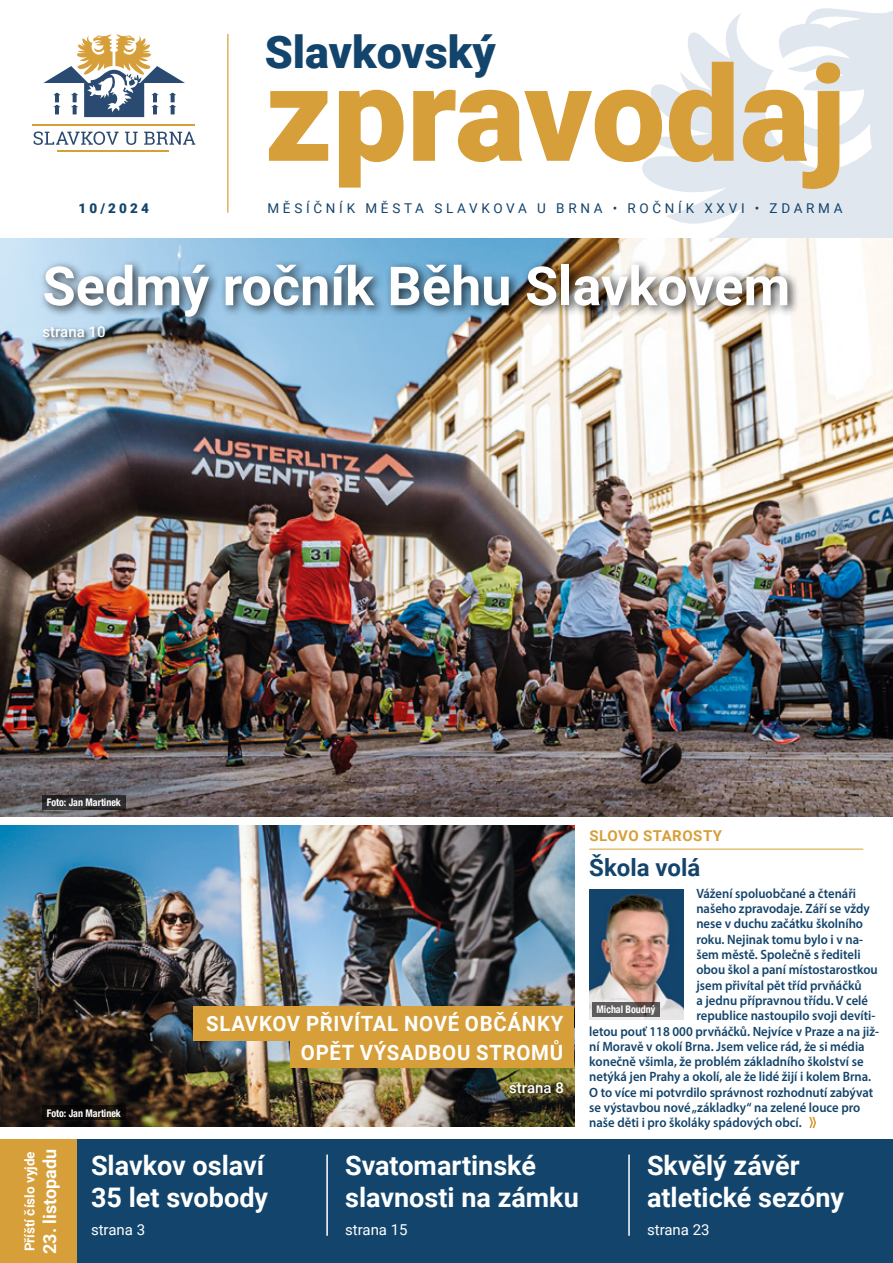
<style>
.page{position:relative;width:893px;height:1263px;background:#fff}
.page>*{position:absolute;margin:0;border:0;box-sizing:border-box;transform-origin:0 0}
.t1{font:900 132px "Roboto";color:#d79f3a}
.t2{font:700 54px "Roboto";color:#fff}
.t3{font:900 45px "Roboto";color:#13446b}
.t4{font:700 27px/32.4px "Roboto";color:#fff}
.t5{font:700 24px "Roboto";color:#13446b}
.t6{font:700 21px/28.5px "Roboto";letter-spacing:.035em;color:#fff;text-align:right}
.t7{font:700 18px "Roboto";color:#fff}
.t8{font:15px "Roboto";color:#fff}
.t9{font:500 15px "Roboto";color:#fff}
.t10{font:700 15px "Roboto";letter-spacing:.035em;color:#d79f3a}
.t11{font:600 13.5px "Myriad Pro";color:#13446b;scale:.94 1}
.t12{font:13.5px "Roboto";letter-spacing:.275em;color:#13446b}
.t13{font:700 13.5px "Roboto";color:#fff}
.t14{font:900 13.5px "Roboto";letter-spacing:.235em;color:#13446b}
.t15{font:700 condensed 10.5px "Helvetica Neue LT Com";color:#fff;scale:.95 1}
</style>
<div class="page">
<svg style="left:642px;top:8px;width:251px;height:230px;fill:#e1e7ef"></svg>
<div style="left:0;top:1140px;width:893px;height:123px;background:#13446b"></div>
<div style="left:0;top:1140px;width:77px;height:123px;background:#d79f3a"></div>
<hr style="left:628px;top:1154px;width:2px;height:82px;background:#fff">
<hr style="left:326px;top:1154px;width:2px;height:82px;background:#fff">
<img style="left:0;top:826px;width:574px;height:301px">
<div style="left:291px;top:1033px;width:283px;height:34px;background:#d79f3a"></div>
<div style="left:194px;top:1007px;width:380px;height:34px;background:#d79f3a"></div>
<div style="left:508px;top:1080px;width:62px;height:20px;background:#000;opacity:.6"></div>
<hr style="left:589px;top:849px;width:274px;height:1px;background:#d79f3a">
<img style="left:589px;top:889px;width:95px;height:131px">
<svg style="left:592px;top:1002px;width:68px;height:15px"></svg>
<svg style="left:809px;top:1118px;width:7px;height:10px"></svg>
<svg style="left:34px;top:131px;width:85px;height:14px"></svg>
<svg style="left:125px;top:132px;width:13px;height:13px"></svg>
<svg style="left:144px;top:132px;width:51px;height:13px"></svg>
<hr style="left:32px;top:124px;width:162px;height:2px;background:#d79f3a">
<hr style="left:58px;top:150px;width:111px;height:2px;background:#d79f3a">
<svg style="left:43px;top:34px;width:142px;height:83px"></svg>
<hr style="left:227px;top:34px;width:1px;height:179px;background:#d79f3a">
<img style="left:0;top:238px;width:893px;height:578px">
<div style="left:38px;top:258px;width:761px;height:70px;background:#000;opacity:.75"></div>
<div style="left:41px;top:324px;width:71px;height:20px;background:#000;opacity:.65"></div>
<svg style="left:43px;top:1106px;width:83px;height:14px"></svg>
<svg style="left:43px;top:795px;width:83px;height:14px"></svg>
<h3 class="t3" style="left:265px;top:20px;width:233px">Slavkovský</h3>
<h1 class="t1" style="left:265px;top:21px;width:582px">zpravodaj</h1>
<p class="t14" style="left:79px;top:198px;width:72px">10/2024</p>
<p class="t12" style="left:267px;top:198px;width:577px">MĚSÍČNÍK MĚSTA SLAVKOVA U BRNA • ROČNÍK XXVI • ZDARMA</p>
<h2 class="t2" style="left:43px;top:248px;width:749px">Sedmý ročník Běhu Slavkovem</h2>
<p class="t9" style="left:43px;top:321px;width:65px">strana 10</p>
<p class="t15" style="left:47px;top:796px;width:80px">Foto: Jan Martinek</p>
<p class="t15" style="left:47px;top:1106px;width:80px">Foto: Jan Martinek</p>
<h3 class="t6" style="left:206px;top:1008px;width:359px">SLAVKOV PŘIVÍTAL NOVÉ OBČÁNKY<br>OPĚT VÝSADBOU STROMŮ</h3>
<p class="t9" style="left:509px;top:1077px;width:56px">strana 8</p>
<p class="t13" style="left:20px;top:1251px;width:102px;rotate:-90deg">Příští číslo vyjde</p>
<h3 class="t7" style="left:37px;top:1254px;width:107px;rotate:-90deg">23. listopadu</h3>
<h3 class="t4" style="left:91px;top:1148px;width:179px">Slavkov oslaví<br>35 let svobody</h3>
<p class="t8" style="left:91px;top:1219px;width:56px">strana 3</p>
<h3 class="t4" style="left:345px;top:1148px;width:235px">Svatomartinské slavnosti na zámku</h3>
<p class="t8" style="left:345px;top:1219px;width:64px">strana 15</p>
<p class="t10" style="left:589px;top:825px;width:134px">SLOVO STAROSTY</p>
<h3 class="t5" style="left:589px;top:851px;width:113px">Škola volá</h3>
<p class="t11" style="left:696px;top:885px;width:171px">Vážení spoluobčané a čtenáři</p>
<p class="t11" style="left:696px;top:900px;width:186px">našeho zpravodaje. Září se vždy</p>
<p class="t11" style="left:696px;top:915px;width:179px">nese v duchu začátku školního</p>
<p class="t11" style="left:696px;top:930px;width:179px">roku. Nejinak tomu bylo i v na-</p>
<p class="t11" style="left:696px;top:946px;width:176px">šem městě. Společně s řediteli</p>
<p class="t11" style="left:696px;top:961px;width:195px">obou škol a paní místostarostkou</p>
<p class="t11" style="left:696px;top:976px;width:177px">jsem přivítal pět tříd prvňáčků</p>
<p class="t11" style="left:696px;top:992px;width:184px">a jednu přípravnou třídu. V celé</p>
<p class="t11" style="left:696px;top:1007px;width:192px">republice nastoupilo svoji devíti-</p>
<p class="t11" style="left:589px;top:1022px;width:310px">letou pouť 118 000 prvňáčků. Nejvíce v Praze a na již-</p>
<p class="t11" style="left:589px;top:1038px;width:295px">ní Moravě v okolí Brna. Jsem velice rád, že si média</p>
<p class="t11" style="left:589px;top:1053px;width:293px">konečně všimla, že problém základního školství se</p>
<p class="t11" style="left:589px;top:1068px;width:302px">netýká jen Prahy a okolí, ale že lidé žijí i kolem Brna.</p>
<p class="t11" style="left:589px;top:1083px;width:304px">O to více mi potvrdilo správnost rozhodnutí zabývat</p>
<p class="t11" style="left:589px;top:1099px;width:290px">se výstavbou nové „základky“ na zelené louce pro</p>
<p class="t11" style="left:589px;top:1114px;width:228px">naše děti i pro školáky spádových obcí.</p>
<p class="t15" style="left:597px;top:1003px;width:63px">Michal Boudný</p>
<h3 class="t4" style="left:647px;top:1148px;width:199px">Skvělý závěr atletické sezóny</h3>
<p class="t8" style="left:647px;top:1219px;width:64px">strana 23</p>
</div>
